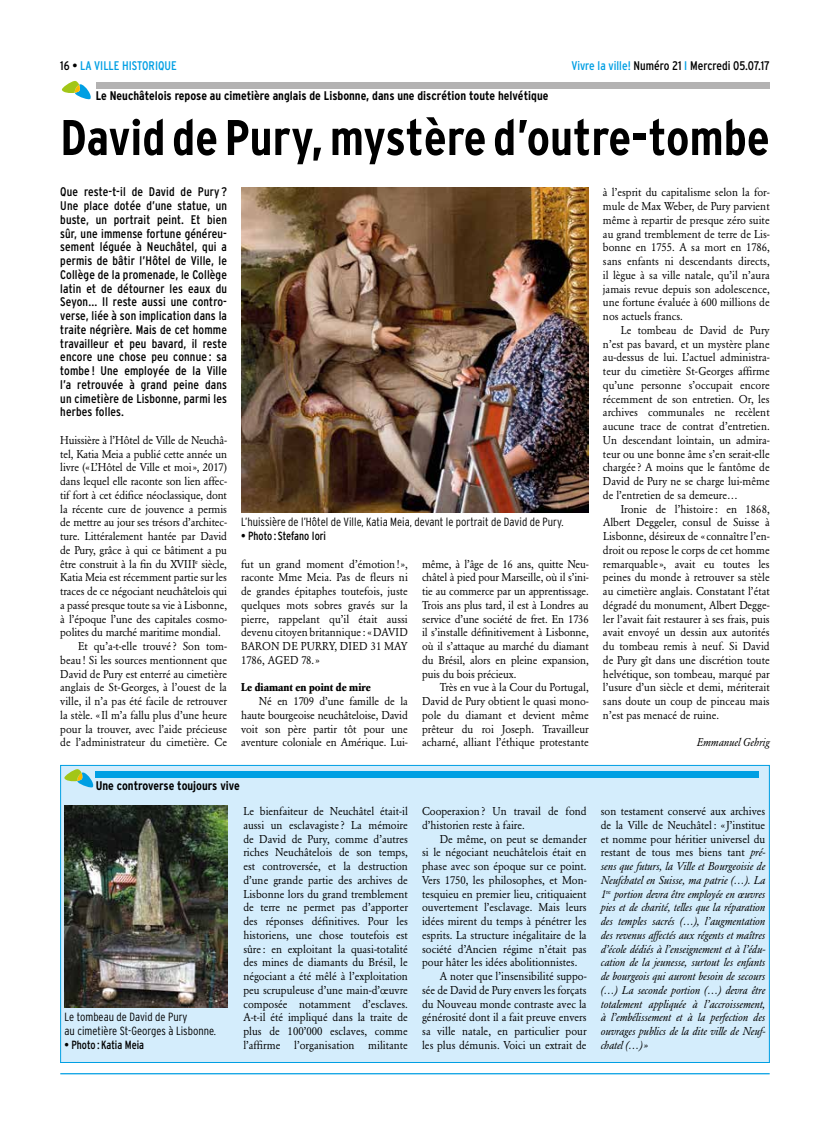
<style>
.page{position:relative;width:830px;height:1134px;background:#fff}
.page>*{position:absolute;margin:0;border:0;box-sizing:border-box;transform-origin:0 0}
.t1{font:700 condensed 50px "Interstate";color:#000}
.t2{font:condensed 12.5px/13.8px "Interstate";letter-spacing:.01em;color:#000;text-align:justify}
.t3{font:700 condensed 12.5px "Interstate";color:#000}
.t4{font:condensed 12.5px "Interstate";color:#009fe3}
.t5{font:300 condensed 11.88px/13.8px "Interstate";color:#000}
.t6{font:condensed 11.88px "Interstate";color:#000;scale:.95 1}
.t7{font:11.25px/13.8px "Garamond BE";color:#000;text-align:justify;scale:.95 1}
.t8{font:italic 11.25px/13.8px "Garamond BE";color:#000;text-align:justify;scale:.95 1}
.t9{font:700 11.25px "Garamond BE";color:#000;scale:.95 1}
.s1{color:#000}
.s2{color:#009fe3}
.s3{font-style:normal}
</style>
<div class="page">
<hr style="left:60px;top:1073px;width:709px;height:1px;background:#009fe3">
<div style="left:96px;top:83px;width:673px;height:6px;background:#b3b2b2"></div>
<svg style="left:62px;top:81px;width:29px;height:18px"></svg>
<img style="left:241px;top:187px;width:347px;height:326px">
<div style="left:61px;top:765px;width:708px;height:297px;background:#d4edfc"></div>
<div style="left:96px;top:771px;width:662px;height:6px;background:#009fe3"></div>
<svg style="left:64px;top:769px;width:29px;height:18px"></svg>
<img style="left:64px;top:806px;width:163px;height:201px">
<p class="t4" style="left:60px;top:59px;width:118px"><span class="s1">16 •</span> LA VILLE HISTORIQUE</p>
<p class="t2" style="left:571px;top:59px;width:200px"><span class="s2">Vivre la ville!</span> Numéro 21 <span class="s2">I</span> Mercredi 05.07.17</p>
<p class="t3" style="left:96px;top:89px;width:454px">Le Neuchâtelois repose au cimetière anglais de Lisbonne, dans une discrétion toute helvétique</p>
<h1 class="t1" style="left:60px;top:110px;width:710px">David de Pury, mystère d’outre-tombe</h1>
<p class="t2" style="left:60px;top:185px;width:168px">Que reste-t-il de David de Pury ?<br>Une place dotée d’une statue, un buste, un portrait peint. Et bien sûr, une immense fortune généreu&shy;sement léguée à Neuchâtel, qui a permis de bâtir l’Hôtel de Ville, le Collège de la promenade, le Collège latin et de détourner les eaux du Seyon... Il reste aussi une contro&shy;verse, liée à son implication dans la traite négrière. Mais de cet homme travailleur et peu bavard, il reste encore une chose peu connue : sa tombe ! Une employée de la Ville l’a retrouvée à grand peine dans un cimetière de Lisbonne, parmi les herbes folles.</p>
<p class="t7" style="left:60px;top:433px;width:177px">Huissière à l’Hôtel de Ville de Neuchâ-</p>
<p class="t7" style="left:60px;top:447px;width:177px">tel, Katia Meia a publié cette année un</p>
<p class="t7" style="left:60px;top:461px;width:177px">livre («L’Hôtel de Ville et moi», 2017)</p>
<p class="t7" style="left:60px;top:474px;width:177px">dans lequel elle raconte son lien affec-</p>
<p class="t7" style="left:60px;top:488px;width:177px">tif fort à cet édifice néoclassique, dont</p>
<p class="t7" style="left:60px;top:502px;width:177px">la récente cure de jouvence a permis</p>
<p class="t7" style="left:60px;top:516px;width:177px">de mettre au jour ses trésors d’architec-</p>
<p class="t7" style="left:60px;top:529px;width:177px">ture. Littéralement hantée par David</p>
<p class="t7" style="left:60px;top:543px;width:177px">de Pury, grâce à qui ce bâtiment a pu</p>
<p class="t7" style="left:60px;top:557px;width:177px">être construit à la fin du XVIII<sup>e</sup> siècle,</p>
<p class="t7" style="left:60px;top:571px;width:177px">Katia Meia est récemment partie sur les</p>
<p class="t7" style="left:60px;top:584px;width:177px">traces de ce négociant neuchâtelois qui</p>
<p class="t7" style="left:60px;top:598px;width:177px">a passé presque toute sa vie à Lisbonne,</p>
<p class="t7" style="left:60px;top:612px;width:177px">à l’époque l’une des capitales cosmo-</p>
<p class="t7" style="left:60px;top:626px;width:170px">polites du marché maritime mondial.</p>
<p class="t7" style="left:78px;top:639px;width:158px">Et qu’a-t-elle trouvé ? Son tom-</p>
<p class="t7" style="left:60px;top:653px;width:177px">beau! Si les sources mentionnent que</p>
<p class="t7" style="left:60px;top:667px;width:177px">David de Pury est enterré au cimetière</p>
<p class="t7" style="left:60px;top:681px;width:177px">anglais de St-Georges, à l’ouest de la</p>
<p class="t7" style="left:60px;top:694px;width:177px">ville, il n’a pas été facile de retrouver</p>
<p class="t7" style="left:60px;top:708px;width:177px">la stèle. «Il m’a fallu plus d’une heure</p>
<p class="t7" style="left:60px;top:722px;width:177px">pour la trouver, avec l’aide précieuse</p>
<p class="t7" style="left:60px;top:736px;width:177px">de l’administrateur du cimetière. Ce</p>
<p class="t7" style="left:602px;top:186px;width:177px">à l’esprit du capitalisme selon la for&shy;mule de Max Weber, de Pury parvient même à repartir de presque zéro suite au grand tremblement de terre de Lis&shy;bonne en 1755. A sa mort en 1786, sans enfants ni descendants directs, il lègue à sa ville natale, qu’il n’aura jamais revue depuis son adolescence, une fortune évaluée à 600 millions de nos actuels francs.</p>
<p class="t7" style="left:602px;top:323px;width:177px;text-indent:18px">Le tombeau de David de Pury n’est pas bavard, et un mystère plane au-dessus de lui. L’actuel administra&shy;teur du cimetière St-Georges affirme qu’une personne s’occupait encore récemment de son entretien. Or, les archives communales ne recèlent aucune trace de contrat d’entretien.<br>Un descendant lointain, un admira&shy;teur ou une bonne âme s’en serait-elle chargée ? A moins que le fantôme de David de Pury ne se charge lui-même de l’entretien de sa demeure…</p>
<p class="t7" style="left:602px;top:502px;width:177px;text-indent:18px">Ironie de l’histoire : en 1868, Albert Deggeler, consul de Suisse à Lisbonne, désireux de « connaître l’en&shy;droit ou repose le corps de cet homme remarquable », avait eu toutes les peines du monde à retrouver sa stèle au cimetière anglais. Constatant l’état dégradé du monument, Albert Degge&shy;ler l’avait fait restaurer à ses frais, puis avait envoyé un dessin aux autorités du tombeau remis à neuf. Si David de Pury gît dans une discrétion toute helvétique, son tombeau, marqué par l’usure d’un siècle et demi, mériterait sans doute un coup de pinceau mais n’est pas menacé de ruine.</p>
<p class="t8" style="left:696px;top:736px;width:78px">Emmanuel Gehrig</p>
<p class="t5" style="left:241px;top:515px;width:324px">L’huissière de l’Hôtel de Ville, Katia Meia, devant le portrait de David de Pury.</p>
<p class="t6" style="left:241px;top:529px;width:91px">• Photo : Stefano Iori</p>
<p class="t7" style="left:422px;top:557px;width:177px">même, à l’âge de 16 ans, quitte Neu&shy;châtel à pied pour Marseille, où il s’ini&shy;tie au commerce par un apprentissage.<br>Trois ans plus tard, il est à Londres au service d’une société de fret. En 1736 il s’installe définitivement à Lisbonne, où il s’attaque au marché du diamant du Brésil, alors en pleine expansion, puis du bois précieux.</p>
<p class="t7" style="left:422px;top:681px;width:177px;text-indent:18px">Très en vue à la Cour du Portugal, David de Pury obtient le quasi mono&shy;pole du diamant et devient même prêteur du roi Joseph. Travailleur acharné, alliant l’éthique protestante</p>
<p class="t7" style="left:241px;top:557px;width:177px">fut un grand moment d’émotion!», raconte Mme Meia. Pas de fleurs ni de grandes épitaphes toutefois, juste quelques mots sobres gravés sur la pierre, rappelant qu’il était aussi devenu citoyen britannique : «DAVID BARON DE PURRY, DIED 31 MAY 1786, AGED 78.»</p>
<p class="t9" style="left:241px;top:681px;width:138px">Le diamant en point de mire</p>
<p class="t7" style="left:241px;top:694px;width:177px;text-indent:18px">Né en 1709 d’une famille de la haute bourgeoise neuchâteloise, David voit son père partir tôt pour une aventure coloniale en Amérique. Lui-</p>
<p class="t3" style="left:96px;top:778px;width:145px">Une controverse toujours vive</p>
<p class="t5" style="left:64px;top:1010px;width:153px">Le tombeau de David de Pury<br>au cimetière St-Georges à Lisbonne.</p>
<p class="t6" style="left:64px;top:1038px;width:85px">• Photo : Katia Meia</p>
<p class="t7" style="left:243px;top:804px;width:175px">Le bienfaiteur de Neuchâtel était-il aussi un esclavagiste ? La mémoire de David de Pury, comme d’autres riches Neuchâtelois de son temps, est controversée, et la destruction d’une grande partie des archives de Lisbonne lors du grand tremblement de terre ne permet pas d’apporter des réponses définitives. Pour les historiens, une chose toutefois est sûre : en exploitant la quasi-totalité des mines de diamants du Brésil, le négociant a été mêlé à l’exploitation peu scrupuleuse d’une main-d’œuvre composée notamment d’esclaves.<br>A-t-il été impliqué dans la traite de plus de 100’000 esclaves, comme l’affirme l’organisation militante</p>
<p class="t7" style="left:422px;top:804px;width:174px">Cooperaxion? Un travail de fond d’historien reste à faire.</p>
<p class="t7" style="left:439px;top:832px;width:156px">De même, on peut se demander</p>
<p class="t7" style="left:422px;top:846px;width:174px">si le négociant neuchâtelois était en</p>
<p class="t7" style="left:422px;top:859px;width:174px">phase avec son époque sur ce point.</p>
<p class="t7" style="left:422px;top:873px;width:174px">Vers 1750, les philosophes, et Mon-</p>
<p class="t7" style="left:422px;top:887px;width:175px">tesquieu en premier lieu, critiquaient</p>
<p class="t7" style="left:422px;top:901px;width:175px">ouvertement l’esclavage. Mais leurs</p>
<p class="t7" style="left:422px;top:914px;width:174px">idées mirent du temps à pénétrer les</p>
<p class="t7" style="left:422px;top:928px;width:175px">esprits. La structure inégalitaire de la</p>
<p class="t7" style="left:422px;top:942px;width:175px">société d’Ancien régime n’était pas</p>
<p class="t7" style="left:422px;top:956px;width:165px">pour hâter les idées abolitionnistes.</p>
<p class="t7" style="left:439px;top:969px;width:156px">A noter que l’insensibilité suppo-</p>
<p class="t7" style="left:422px;top:983px;width:174px">sée de David de Pury envers les forçats</p>
<p class="t7" style="left:422px;top:997px;width:174px">du Nouveau monde contraste avec la</p>
<p class="t7" style="left:422px;top:1011px;width:175px">générosité dont il a fait preuve envers</p>
<p class="t7" style="left:422px;top:1024px;width:175px">sa ville natale, en particulier pour</p>
<p class="t7" style="left:422px;top:1038px;width:175px">les plus démunis. Voici un extrait de</p>
<p class="t8" style="left:600px;top:804px;width:175px"><span class="s3">son testament conservé aux archives de la Ville de Neuchâtel: «J’institue et nomme pour héritier universel du restant de tous mes biens tant</span> pré&shy;sens que futurs, la Ville et Bourgeoisie de Neufchatel en Suisse, ma patrie (…). La 1<sup>re</sup> portion devra être employée en œuvres pies et de charité, telles que la réparation des temples sacrés (…), l’augmentation des revenus affectés aux régents et maîtres d’école dédiés à l’enseignement et à l’édu&shy;cation de la jeunesse, surtout les enfants de bourgeois qui auront besoin de secours (…) La seconde portion (…) devra être totalement appliquée à l’accroissement, à l’embélissement et à la perfection des ouvrages publics de la dite ville de Neuf&shy;chatel (…)»</p>
</div>
